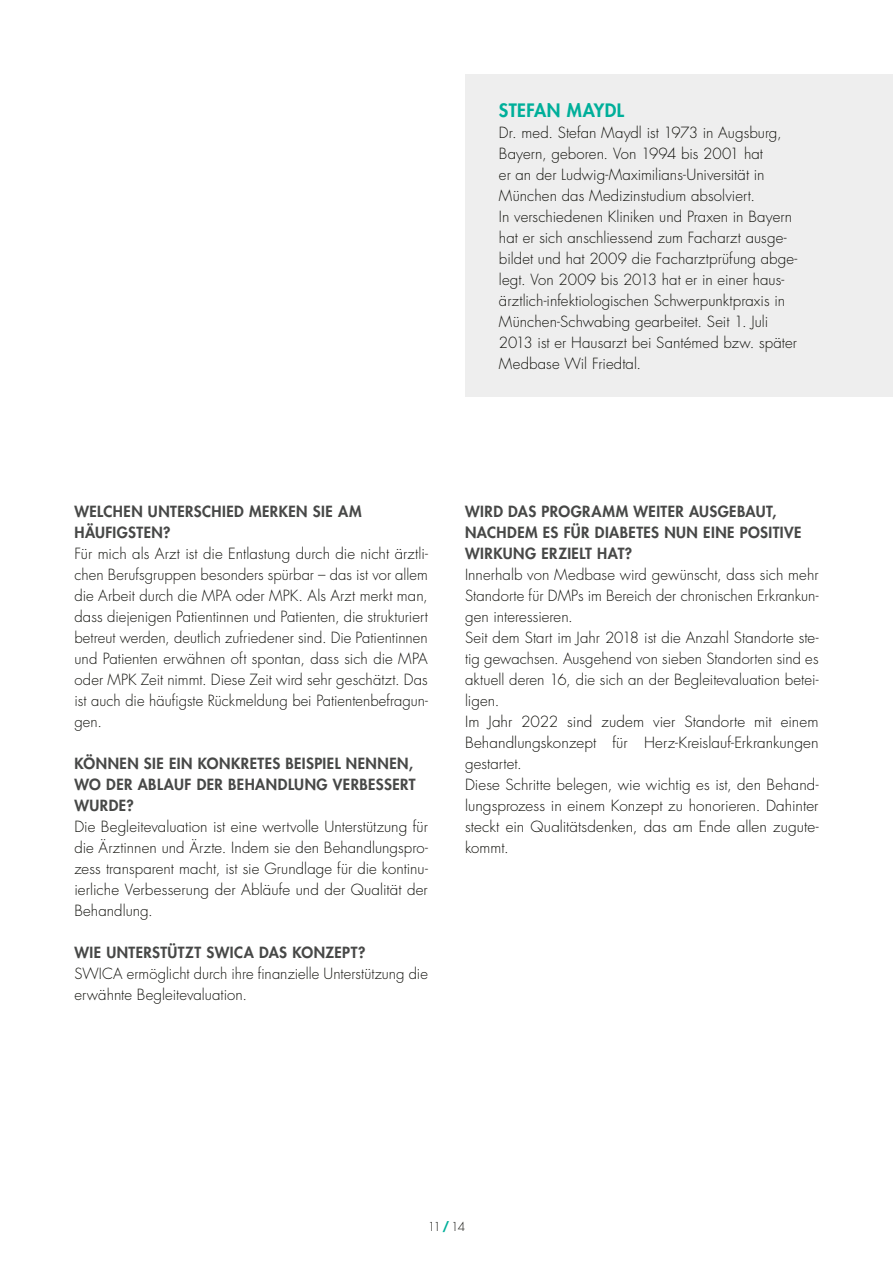
<style>
.page{position:relative;width:893px;height:1263px;background:#fff}
.page>*{position:absolute;margin:0;border:0;box-sizing:border-box;transform-origin:0 0}
.t1{font:800 18px "Futura Std";letter-spacing:.02em;color:#00af9a}
.t2{font:300 15px/21px "Futura Std";letter-spacing:.005em;color:#12120d}
.t3{font:800 15px/21px "Futura Std";letter-spacing:.03em;color:#474847}
.t4{font:300 12px "Futura Std";color:#12120d}
.s1{font-weight:700;color:#00af9a}
</style>
<div class="page">
<div style="left:465px;top:74px;width:428px;height:322px;background:#eee"></div>
<p class="t1" style="left:499px;top:100px;width:127px">STEFAN MAYDL</p>
<p class="t2" style="left:499px;top:123px;width:300px">Dr. med. Stefan Maydl ist 1973 in Augsburg, Bayern, geboren. Von 1994 bis 2001 hat<br>er an der Ludwig-Maximilians-Universität in München das Medizinstudium absolviert.<br>In verschiedenen Kliniken und Praxen in Bayern hat er sich anschliessend zum Facharzt ausge&shy;bildet und hat 2009 die Facharztprüfung abge&shy;legt. Von 2009 bis 2013 hat er in einer haus&shy;ärztlich-infektiologischen Schwerpunktpraxis in München-Schwabing gearbeitet. Seit 1. Juli 2013 ist er Hausarzt bei Santémed bzw. später Medbase Wil Friedtal.</p>
<p class="t3" style="left:74px;top:500px;width:289px">WELCHEN UNTERSCHIED MERKEN SIE AM<br>HÄUFIGSTEN?</p>
<p class="t2" style="left:74px;top:543px;width:355px;text-align:justify">Für mich als Arzt ist die Entlastung durch die nicht ärztli&shy;chen Berufsgruppen besonders spürbar – das ist vor allem die Arbeit durch die MPA oder MPK. Als Arzt merkt man, dass diejenigen Patientinnen und Patienten, die strukturiert betreut werden, deutlich zufriedener sind. Die Patientinnen und Patienten erwähnen oft spontan, dass sich die MPA oder MPK Zeit nimmt. Diese Zeit wird sehr geschätzt. Das ist auch die häufigste Rückmeldung bei Patientenbefragun&shy;gen.</p>
<p class="t3" style="left:74px;top:752px;width:343px">KÖNNEN SIE EIN KONKRETES BEISPIEL NENNEN,<br>WO DER ABLAUF DER BEHANDLUNG VERBESSERT<br>WURDE?</p>
<p class="t2" style="left:74px;top:816px;width:355px;text-align:justify">Die Begleitevaluation ist eine wertvolle Unterstützung für die Ärztinnen und Ärzte. Indem sie den Behandlungspro&shy;zess transparent macht, ist sie Grundlage für die kontinu&shy;ierliche Verbesserung der Abläufe und der Qualität der Behandlung.</p>
<p class="t3" style="left:74px;top:941px;width:292px">WIE UNTERSTÜTZT SWICA DAS KONZEPT?</p>
<p class="t2" style="left:74px;top:963px;width:355px">SWICA ermöglicht durch ihre finanzielle Unterstützung die erwähnte Begleitevaluation.</p>
<p class="t3" style="left:465px;top:500px;width:338px">WIRD DAS PROGRAMM WEITER AUSGEBAUT,<br>NACHDEM ES FÜR DIABETES NUN EINE POSITIVE<br>WIRKUNG ERZIELT HAT?</p>
<p class="t2" style="left:465px;top:564px;width:355px">Innerhalb von Medbase wird gewünscht, dass sich mehr Standorte für DMPs im Bereich der chronischen Erkrankun&shy;gen interessieren.<br>Seit dem Start im Jahr 2018 ist die Anzahl Standorte ste&shy;tig gewachsen. Ausgehend von sieben Standorten sind es aktuell deren 16, die sich an der Begleitevaluation betei&shy;ligen.<br>Im Jahr 2022 sind zudem vier Standorte mit einem Behandlungskonzept für Herz-Kreislauf-Erkrankungen gestartet.<br>Diese Schritte belegen, wie wichtig es ist, den Behand&shy;lungsprozess in einem Konzept zu honorieren. Dahinter steckt ein Qualitätsdenken, das am Ende allen zugute&shy;kommt.</p>
<p class="t4" style="left:428px;top:1219px;width:39px">11 <span class="s1">/</span> 14</p>
</div>
